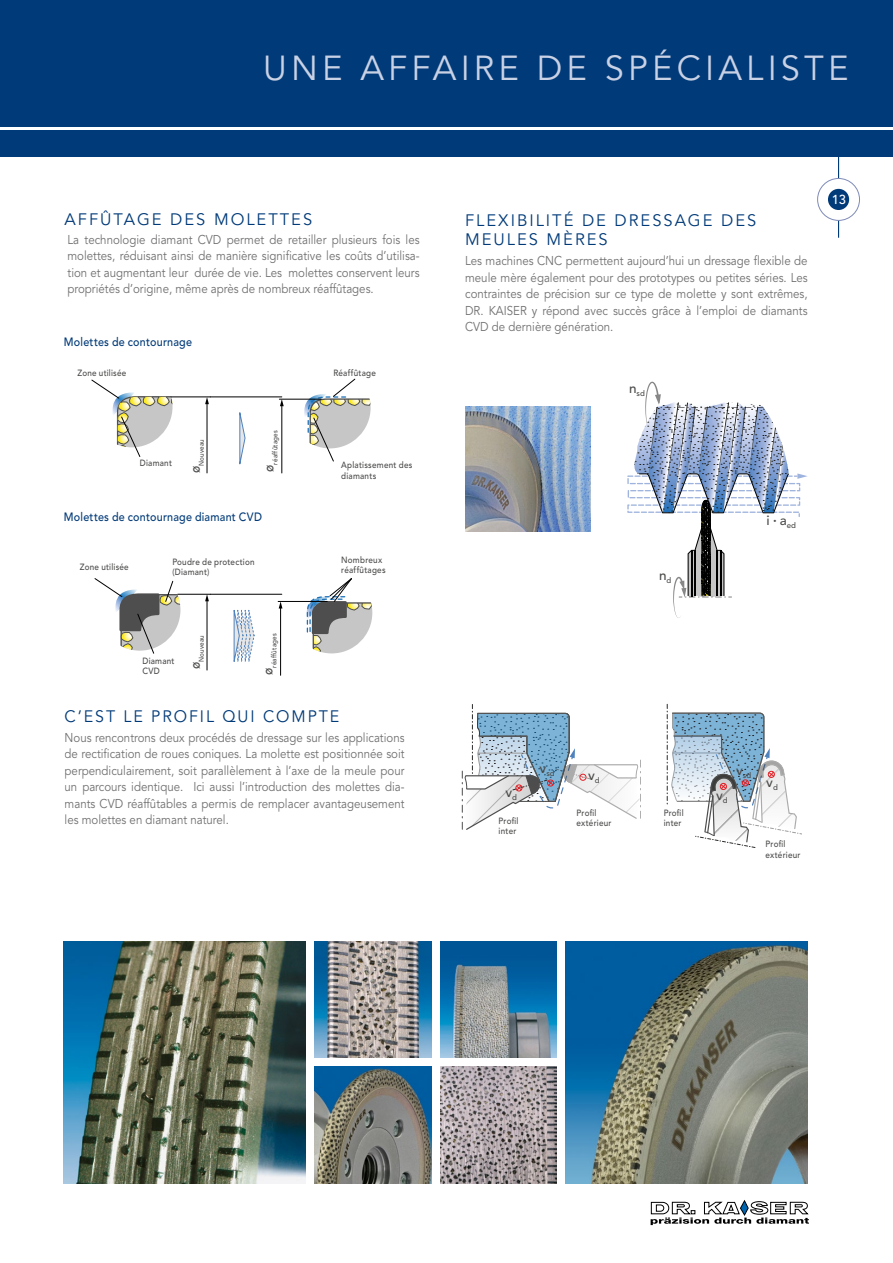
<style>
.page{position:relative;width:893px;height:1263px;background:#fff}
.page>*{position:absolute;margin:0;border:0;box-sizing:border-box;transform-origin:0 0}
.t1{font:34.5px "Avenir LT Std";letter-spacing:.12em;color:#c9d1e5}
.t2{font:16.5px/19.5px "Avenir LT Std";letter-spacing:.12em;color:#003a78}
.t3{font:500 13.5px "Avenir LT Std";color:#4a4a49}
.t4{font:500 12.9px "Avenir LT Std";color:#fff}
.t5{font:12.75px/16.5px "Avenir LT Std";color:#706f6f;text-align:justify;scale:.9 1}
.t6{font:500 12px "Avenir LT Std";letter-spacing:.02em;color:#003a78;scale:.9 1}
.t7{font:500 9px/10.5px "Avenir LT Std";letter-spacing:.03em;color:#4a4a49;scale:.9 1}
.t8{font:500 7.8px "Avenir LT Std";color:#4a4a49}
.t9{font:500 7.05px "Avenir LT Std";letter-spacing:.03em;color:#4a4a49;scale:.9 1}
</style>
<div class="page">
<div style="left:0;top:0;width:893px;height:157px;background:#003a78"></div>
<hr style="left:0;top:127px;width:893px;height:3px;background:#fff">
<svg style="left:651px;top:1200px;width:158px;height:25px"></svg>
<hr style="left:838px;top:149px;width:1px;height:89px;background:#003a78">
<div style="left:818px;top:178px;width:41px;height:42px;background:#fff;border-radius:50%"></div>
<div style="left:817px;top:178px;width:43px;height:43px;border:1px solid #7f8bb8;border-radius:50%"></div>
<div style="left:828px;top:189px;width:21px;height:21px;background:#003a78;border-radius:50%"></div>
<img style="left:315px;top:941px;width:116px;height:117px">
<img style="left:440px;top:941px;width:117px;height:117px">
<img style="left:315px;top:1066px;width:116px;height:117px">
<img style="left:440px;top:1066px;width:117px;height:117px">
<img style="left:64px;top:941px;width:242px;height:242px">
<img style="left:566px;top:941px;width:242px;height:242px">
<img style="left:465px;top:406px;width:126px;height:126px">
<svg style="left:627px;top:382px;width:181px;height:236px"></svg>
<svg style="left:233px;top:610px;width:22px;height:52px"></svg>
<svg style="left:239px;top:412px;width:7px;height:53px"></svg>
<hr style="left:171px;top:397px;width:39px;height:1px;background:#000">
<hr style="left:281px;top:405px;width:1px;height:68px;background:#000">
<svg style="left:280px;top:400px;width:4px;height:6px"></svg>
<hr style="left:207px;top:403px;width:1px;height:70px;background:#000">
<svg style="left:205px;top:397px;width:4px;height:7px"></svg>
<hr style="left:279px;top:399px;width:42px;height:1px;background:#000">
<hr style="left:178px;top:594px;width:32px;height:1px;background:#000">
<hr style="left:280px;top:607px;width:1px;height:68px;background:#000">
<svg style="left:279px;top:602px;width:3px;height:6px"></svg>
<hr style="left:207px;top:600px;width:1px;height:70px;background:#000">
<svg style="left:205px;top:594px;width:4px;height:7px"></svg>
<hr style="left:278px;top:601px;width:49px;height:1px;background:#000">
<svg style="left:302px;top:379px;width:69px;height:83px"></svg>
<svg style="left:306px;top:578px;width:66px;height:75px"></svg>
<svg style="left:94px;top:578px;width:86px;height:76px"></svg>
<svg style="left:91px;top:379px;width:82px;height:78px"></svg>
<hr style="left:210px;top:397px;width:72px;height:1px;background:#000">
<hr style="left:210px;top:594px;width:72px;height:1px;background:#000">
<svg style="left:462px;top:704px;width:179px;height:126px"></svg>
<svg style="left:666px;top:703px;width:136px;height:145px"></svg>
<h1 class="t1" style="left:263px;top:48px;width:587px">UNE AFFAIRE DE SPÉCIALISTE</h1>
<p class="t2" style="left:65px;top:210px;width:249px">AFFÛTAGE DES MOLETTES</p>
<p class="t5" style="left:68px;top:231px;width:393px">La technologie diamant CVD permet de retailler plusieurs fois les molettes, réduisant ainsi de manière significative les coûts d’utilisa&shy;tion et augmentant leur durée de vie. Les molettes conservent leurs propriétés d’origine, même après de nombreux réaffûtages.</p>
<p class="t6" style="left:64px;top:335px;width:144px">Molettes de contournage</p>
<p class="t7" style="left:77px;top:368px;width:56px">Zone utilisée</p>
<p class="t7" style="left:140px;top:458px;width:37px">Diamant</p>
<p class="t9" style="left:197px;top:473px;width:39px;rotate:-90deg"><sup>ø</sup>Nouveau</p>
<p class="t9" style="left:271px;top:472px;width:48px;rotate:-90deg"><sup>ø</sup>réaffûtages</p>
<p class="t6" style="left:64px;top:509px;width:222px">Molettes de contournage diamant CVD</p>
<p class="t7" style="left:333px;top:368px;width:49px">Réaffûtage</p>
<p class="t7" style="left:341px;top:460px;width:80px">Aplatissement des diamants</p>
<p class="t7" style="left:80px;top:562px;width:56px">Zone utilisée</p>
<p class="t7" style="left:341px;top:555px;width:51px">Nombreux réaffûtages</p>
<p class="t7" style="left:172px;top:556px;width:93px">Poudre de protection (Diamant)</p>
<p class="t7" style="left:142px;top:656px;width:37px">Diamant<br>CVD</p>
<p class="t9" style="left:197px;top:669px;width:39px;rotate:-90deg"><sup>ø</sup>Nouveau</p>
<p class="t9" style="left:270px;top:675px;width:48px;rotate:-90deg"><sup>ø</sup>réaffûtages</p>
<p class="t2" style="left:65px;top:707px;width:276px">C’EST LE PROFIL QUI COMPTE</p>
<p class="t5" style="left:65px;top:729px;width:379px">Nous rencontrons deux procédés de dressage sur les applications de rectification de roues coniques. La molette est positionnée soit perpendiculairement, soit parallèlement à l’axe de la meule pour un parcours identique. Ici aussi l’introduction des molettes dia&shy;mants CVD réaffûtables a permis de remplacer avantageusement les molettes en diamant naturel.</p>
<p class="t2" style="left:465px;top:211px;width:293px">FLEXIBILITÉ DE DRESSAGE DES<br>MEULES MÈRES</p>
<p class="t5" style="left:465px;top:253px;width:382px">Les machines CNC permettent aujourd’hui un dressage flexible de meule mère également pour des prototypes ou petites séries. Les contraintes de précision sur ce type de molette y sont extrêmes, DR. KAISER y répond avec succès grâce à l’emploi de diamants CVD de dernière génération.</p>
<p class="t8" style="left:629px;top:389px;width:17px"><sup>n</sup>sd</p>
<p class="t4" style="left:832px;top:192px;width:16px">13</p>
<p class="t3" style="left:659px;top:568px;width:14px">n<sub>d</sub></p>
<p class="t3" style="left:766px;top:512px;width:5px">i</p>
<p class="t8" style="left:773px;top:521px;width:24px"><sup>•</sup> <sup>a</sup>ed</p>
<p class="t3" style="left:505px;top:784px;width:13px">v<sub>d</sub></p>
<p class="t8" style="left:540px;top:768px;width:17px"><sup>v</sup>sd</p>
<p class="t8" style="left:736px;top:771px;width:17px"><sup>v</sup>sd</p>
<p class="t3" style="left:588px;top:767px;width:13px">v<sub>d</sub></p>
<p class="t3" style="left:716px;top:788px;width:13px">v<sub>d</sub></p>
<p class="t7" style="left:577px;top:807px;width:40px">Profil extérieur</p>
<p class="t7" style="left:499px;top:815px;width:24px">Profil inter</p>
<p class="t7" style="left:664px;top:807px;width:24px">Profil inter</p>
<p class="t3" style="left:766px;top:774px;width:13px">v<sub>d</sub></p>
<p class="t7" style="left:766px;top:839px;width:40px">Profil extérieur</p>
</div>
